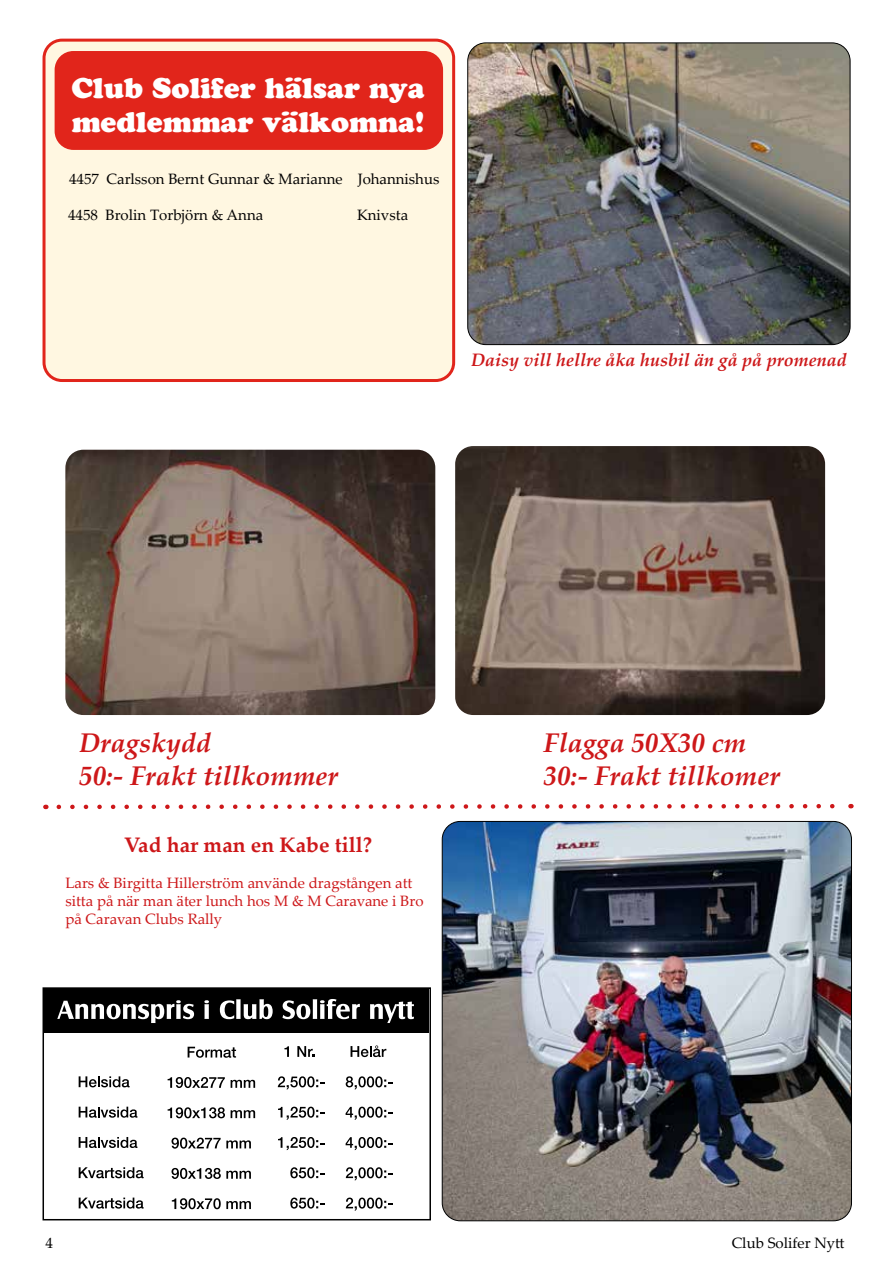
<style>
.page{position:relative;width:893px;height:1263px;background:#fff}
.page>*{position:absolute;margin:0;border:0;box-sizing:border-box;transform-origin:0 0}
.t1{font:28.5px/34.2px "Cooper Black Std";color:#fff}
.t2{font:italic 700 27px/32.4px "Palatino Linotype";color:#cd1719}
.t3{font:700 21px "Palatino Linotype";color:#cd1719}
.t4{font:italic 700 18px "Palatino Linotype";color:#cd1719}
.t5{font:15px/18px "Palatino Linotype";color:#cd1719}
.t6{font:15px "Palatino Linotype";color:#000}
</style>
<div class="page">
<div style="left:44px;top:40px;width:410px;height:340px;background:#fff7e1;border-radius:18px"></div>
<div style="left:43px;top:39px;width:412px;height:343px;border:3px solid #e1251b;border-radius:18px"></div>
<div style="left:55px;top:52px;width:387px;height:97px;background:#e1251b;border-radius:18px"></div>
<div style="left:55px;top:51px;width:388px;height:99px;border:2px solid #e1251b;border-radius:18px"></div>
<div style="left:43px;top:988px;width:386px;height:45px;background:#000"></div>
<svg style="left:57px;top:1000px;width:137px;height:23px"></svg>
<svg style="left:204px;top:1000px;width:5px;height:19px"></svg>
<svg style="left:220px;top:999px;width:53px;height:20px"></svg>
<svg style="left:282px;top:999px;width:78px;height:20px"></svg>
<svg style="left:370px;top:1001px;width:44px;height:22px"></svg>
<svg style="left:79px;top:1076px;width:51px;height:11px"></svg>
<svg style="left:79px;top:1107px;width:58px;height:11px"></svg>
<svg style="left:79px;top:1137px;width:58px;height:11px"></svg>
<svg style="left:79px;top:1167px;width:65px;height:11px"></svg>
<svg style="left:79px;top:1197px;width:65px;height:11px"></svg>
<svg style="left:188px;top:1047px;width:48px;height:11px"></svg>
<svg style="left:168px;top:1077px;width:57px;height:11px"></svg>
<svg style="left:231px;top:1080px;width:24px;height:8px"></svg>
<svg style="left:168px;top:1107px;width:57px;height:11px"></svg>
<svg style="left:231px;top:1110px;width:24px;height:8px"></svg>
<svg style="left:172px;top:1137px;width:79px;height:12px"></svg>
<svg style="left:172px;top:1168px;width:79px;height:11px"></svg>
<svg style="left:172px;top:1198px;width:79px;height:11px"></svg>
<svg style="left:284px;top:1046px;width:5px;height:11px"></svg>
<svg style="left:297px;top:1046px;width:17px;height:11px"></svg>
<svg style="left:278px;top:1076px;width:46px;height:13px"></svg>
<svg style="left:278px;top:1107px;width:46px;height:13px"></svg>
<svg style="left:278px;top:1137px;width:46px;height:13px"></svg>
<svg style="left:290px;top:1167px;width:34px;height:11px"></svg>
<svg style="left:290px;top:1197px;width:34px;height:11px"></svg>
<svg style="left:351px;top:1045px;width:35px;height:12px"></svg>
<svg style="left:346px;top:1076px;width:46px;height:13px"></svg>
<svg style="left:346px;top:1107px;width:46px;height:13px"></svg>
<svg style="left:346px;top:1137px;width:46px;height:13px"></svg>
<svg style="left:346px;top:1167px;width:46px;height:13px"></svg>
<svg style="left:346px;top:1197px;width:46px;height:14px"></svg>
<div style="left:43px;top:987px;width:388px;height:233px;border:2px solid #000"></div>
<img style="left:65px;top:450px;width:370px;height:265px">
<img style="left:455px;top:446px;width:370px;height:269px">
<img style="left:468px;top:43px;width:382px;height:302px">
<div style="left:467px;top:43px;width:383px;height:302px;border:1px solid #000;border-radius:18px"></div>
<img style="left:442px;top:821px;width:409px;height:400px">
<svg style="left:56px;top:803px;width:795px;height:7px"></svg>
<h1 class="t1" style="left:71px;top:71px;width:355px">Club Solifer hälsar nya medlemmar välkomna!</h1>
<p class="t6" style="left:69px;top:169px;width:372px">4457 Carlsson Bernt Gunnar &amp; Marianne Johannishus</p>
<p class="t6" style="left:68px;top:205px;width:197px">4458 Brolin Torbjörn &amp; Anna</p>
<p class="t6" style="left:357px;top:205px;width:53px">Knivsta</p>
<p class="t4" style="left:471px;top:347px;width:377px">Daisy vill hellre åka husbil än gå på promenad</p>
<h2 class="t2" style="left:79px;top:726px;width:260px">Dragskydd<br>50:- Frakt tillkommer</h2>
<h3 class="t3" style="left:124px;top:830px;width:249px">Vad har man en Kabe till?</h3>
<p class="t5" style="left:65px;top:873px;width:360px">Lars &amp; Birgitta Hillerström använde dragstången att sitta på när man äter lunch hos M &amp; M Caravane i Bro på Caravan Clubs Rally</p>
<h2 class="t2" style="left:544px;top:726px;width:238px">Flagga 50X30 cm<br>30:- Frakt tillkomer</h2>
<p class="t6" style="left:45px;top:1232px;width:9px">4</p>
<p class="t6" style="left:732px;top:1232px;width:114px">Club Solifer Nytt</p>
</div>
